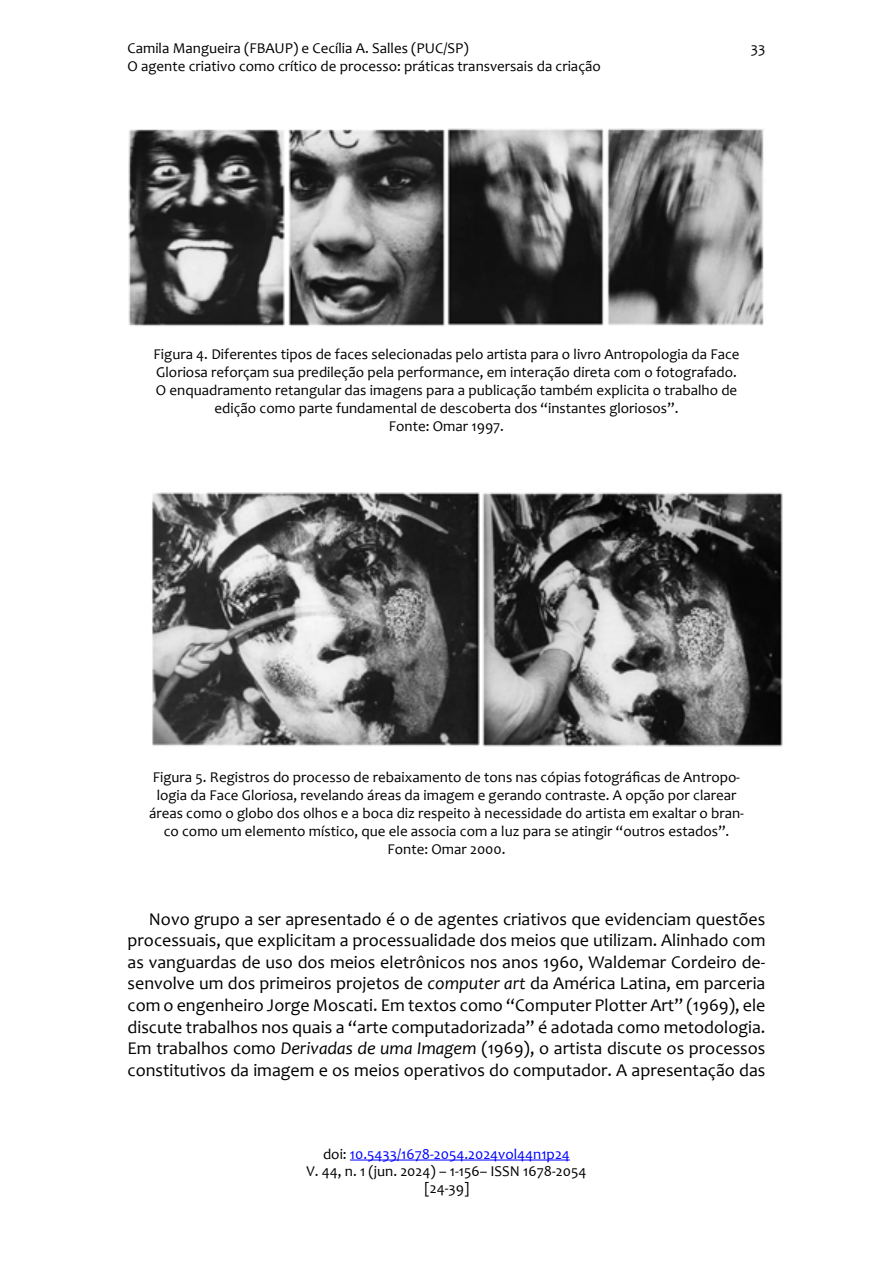
<style>
.page{position:relative;width:893px;height:1263px;background:#fff}
.page>*{position:absolute;margin:0;border:0;box-sizing:border-box;transform-origin:0 0}
.t1{font:18px/21.6px "Candara";color:#000;text-align:justify}
.t2{font:15px/18px "Candara";color:#000;text-align:center}
.t3{font:15px "Candara";color:#00f}
.s1{font-style:italic}
.s2{color:#000}
</style>
<div class="page">
<hr style="left:350px;top:1160px;width:220px;height:1px;background:#00f">
<img style="left:128px;top:128px;width:636px;height:199px">
<img style="left:152px;top:492px;width:631px;height:255px">
<p class="t2" style="left:127px;top:39px;width:475px;text-align:left">Camila Mangueira (FBAUP) e Cecília A. Salles (PUC/SP)<br>O agente criativo como crítico de processo: práticas transversais da criação</p>
<p class="t2" style="left:751px;top:39px;width:16px">33</p>
<p class="t2" style="left:154px;top:345px;width:587px">Figura 4. Diferentes tipos de faces selecionadas pelo artista para o livro Antropologia da Face Gloriosa reforçam sua predileção pela performance, em interação direta com o fotografado.<br>O enquadramento retangular das imagens para a publicação também explicita o trabalho de edição como parte fundamental de descoberta dos “instantes gloriosos”.<br>Fonte: Omar 1997.</p>
<p class="t2" style="left:149px;top:768px;width:596px">Figura 5. Registros do processo de rebaixamento de tons nas cópias fotográficas de Antropo&shy;logia da Face Gloriosa, revelando áreas da imagem e gerando contraste. A opção por clarear áreas como o globo dos olhos e a boca diz respeito à necessidade do artista em exaltar o bran&shy;co como um elemento místico, que ele associa com a luz para se atingir “outros estados”.<br>Fonte: Omar 2000.</p>
<p class="t1" style="left:128px;top:908px;width:639px;text-indent:21px">Novo grupo a ser apresentado é o de agentes criativos que evidenciam questões processuais, que explicitam a processualidade dos meios que utilizam. Alinhado com as vanguardas de uso dos meios eletrônicos nos anos 1960, Waldemar Cordeiro de&shy;senvolve um dos primeiros projetos de <span class="s1">computer art</span> da América Latina, em parceria com o engenheiro Jorge Moscati. Em textos como “Computer Plotter Art” (1969), ele discute trabalhos nos quais a “arte computadorizada” é adotada como metodologia.<br>Em trabalhos como <span class="s1">Derivadas de uma Imagem</span> (1969), o artista discute os processos constitutivos da imagem e os meios operativos do computador. A apresentação das</p>
<p class="t3" style="left:323px;top:1145px;width:248px"><span class="s2">doi:</span> 10.5433/1678-2054.2024vol44n1p24</p>
<p class="t2" style="left:307px;top:1162px;width:281px">V. 44, n. 1 (jun. 2024) – 1-156– ISSN 1678-2054</p>
<p class="t2" style="left:424px;top:1179px;width:46px">[24-39]</p>
</div>
